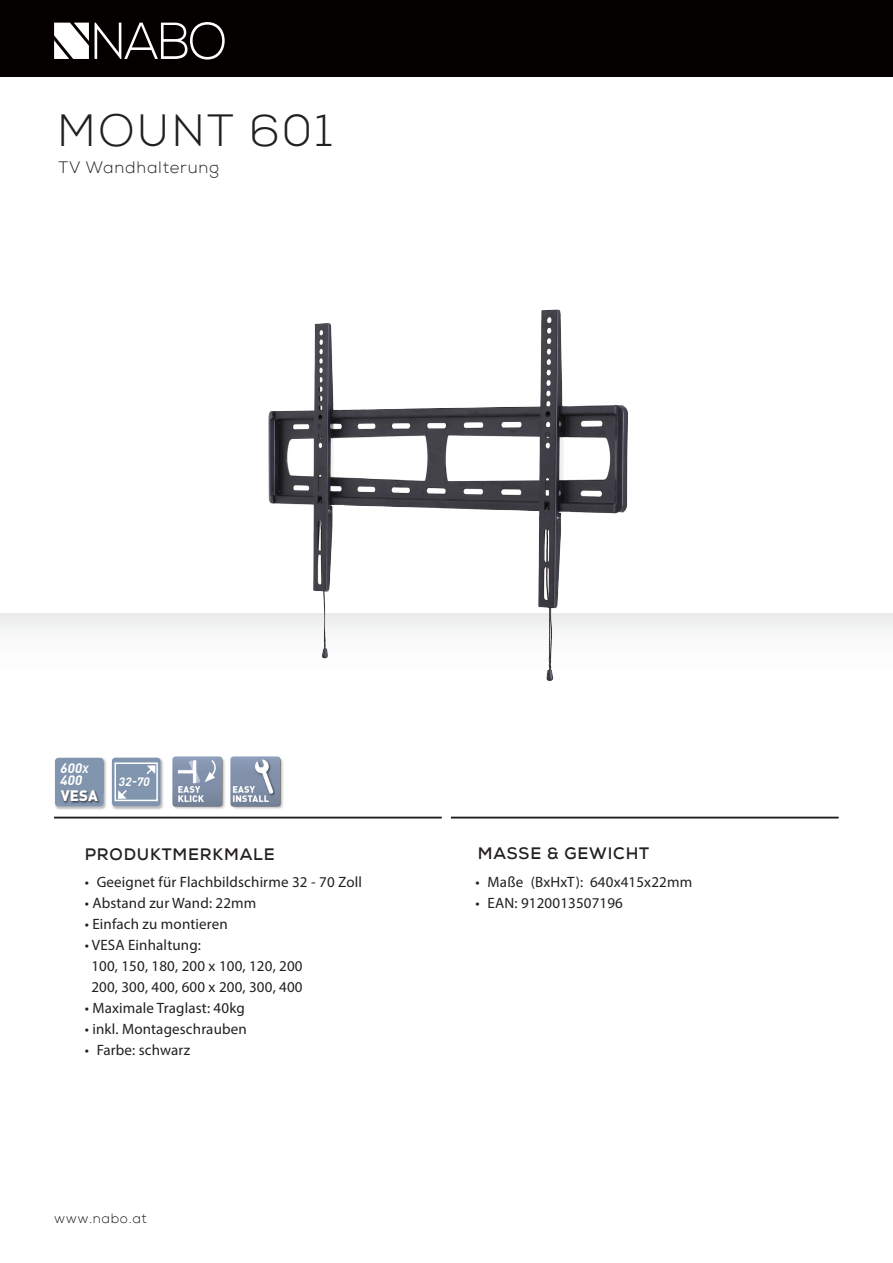
<style>
.page{position:relative;width:893px;height:1263px;background:#fff}
.page>*{position:absolute;margin:0;border:0;box-sizing:border-box;transform-origin:0 0}
.t1{font:300 45px "Nexa";letter-spacing:.05em;color:#231f20}
.t2{font:700 16.5px "Nexa";letter-spacing:.05em;color:#231f20}
.t3{font:300 16.5px "Nexa";letter-spacing:.05em;color:#231f20}
.t4{font:15px "Myriad Pro";letter-spacing:.01em;color:#231f20}
.t5{font:900 15px "DIN Pro";color:#fff}
.t6{font:300 13.5px "Nexa";letter-spacing:.05em;color:#191d20}
.t7{font:italic 700 13.5px "DIN Pro";color:#fff}
.t8{font:italic 700 12px "DIN Pro";color:#fff}
.s1{font-size:10.5px}
</style>
<div class="page">
<div style="left:0;top:0;width:893px;height:77px;background:#050000"></div>
<svg style="left:54px;top:23px;width:35px;height:36px"></svg>
<svg style="left:95px;top:22px;width:130px;height:38px"></svg>
<div style="left:0;top:613px;width:893px;height:107px;background:linear-gradient(to bottom,#f2f3f3,#fff)"></div>
<hr style="left:54px;top:817px;width:388px;height:1px;background:#231f20">
<hr style="left:451px;top:817px;width:387px;height:1px;background:#231f20">
<img style="left:205px;top:309px;width:475px;height:381px">
<div style="left:173px;top:757px;width:53px;height:53px;background:#231f20;opacity:.3"></div>
<img style="left:172px;top:756px;width:51px;height:51px">
<div style="left:231px;top:757px;width:53px;height:53px;background:#231f20;opacity:.3"></div>
<img style="left:230px;top:756px;width:51px;height:51px">
<div style="left:55px;top:758px;width:52px;height:52px;background:#231f20;opacity:.3"></div>
<div style="left:55px;top:758px;width:49px;height:48px;background:#8195af;border-radius:4px"></div>
<div style="left:60px;top:790px;width:41px;height:14px;background:#231f20;opacity:.75"></div>
<div style="left:112px;top:757px;width:52px;height:53px;background:#231f20;opacity:.3"></div>
<div style="left:112px;top:758px;width:49px;height:48px;background:#8195af;border-radius:4px"></div>
<div style="left:114px;top:762px;width:44px;height:39px;border:2px solid #fff"></div>
<svg style="left:118px;top:790px;width:10px;height:9px"></svg>
<svg style="left:146px;top:765px;width:9px;height:9px"></svg>
<p class="t1" style="left:57px;top:104px;width:277px">MOUNT 601</p>
<p class="t3" style="left:58px;top:158px;width:162px">TV Wandhalterung</p>
<p class="t7" style="left:60px;top:758px;width:32px">600<span class="s1">X</span></p>
<p class="t7" style="left:60px;top:770px;width:26px">400</p>
<p class="t5" style="left:61px;top:785px;width:39px">VESA</p>
<p class="t8" style="left:118px;top:773px;width:35px">32-70</p>
<p class="t2" style="left:85px;top:843px;width:191px">PRODUKTMERKMALE</p>
<p class="t2" style="left:478px;top:842px;width:173px">MASSE &amp; GEWICHT</p>
<p class="t4" style="left:85px;top:873px;width:279px">• Geeignet für Flachbildschirme 32 - 70 Zoll</p>
<p class="t4" style="left:85px;top:894px;width:173px">• Abstand zur Wand: 22mm</p>
<p class="t4" style="left:85px;top:915px;width:145px">• Einfach zu montieren</p>
<p class="t4" style="left:85px;top:936px;width:118px">• VESA Einhaltung:</p>
<p class="t4" style="left:91px;top:957px;width:213px">100, 150, 180, 200 x 100, 120, 200</p>
<p class="t4" style="left:91px;top:978px;width:213px">200, 300, 400, 600 x 200, 300, 400</p>
<p class="t4" style="left:85px;top:999px;width:162px">• Maximale Traglast: 40kg</p>
<p class="t4" style="left:85px;top:1020px;width:164px">• inkl. Montageschrauben</p>
<p class="t4" style="left:85px;top:1041px;width:107px">• Farbe: schwarz</p>
<p class="t4" style="left:476px;top:873px;width:218px">• Maße (BxHxT): 640x415x22mm</p>
<p class="t4" style="left:476px;top:894px;width:149px">• EAN: 9120013507196</p>
<p class="t6" style="left:54px;top:1210px;width:94px">www.nabo.at</p>
</div>
